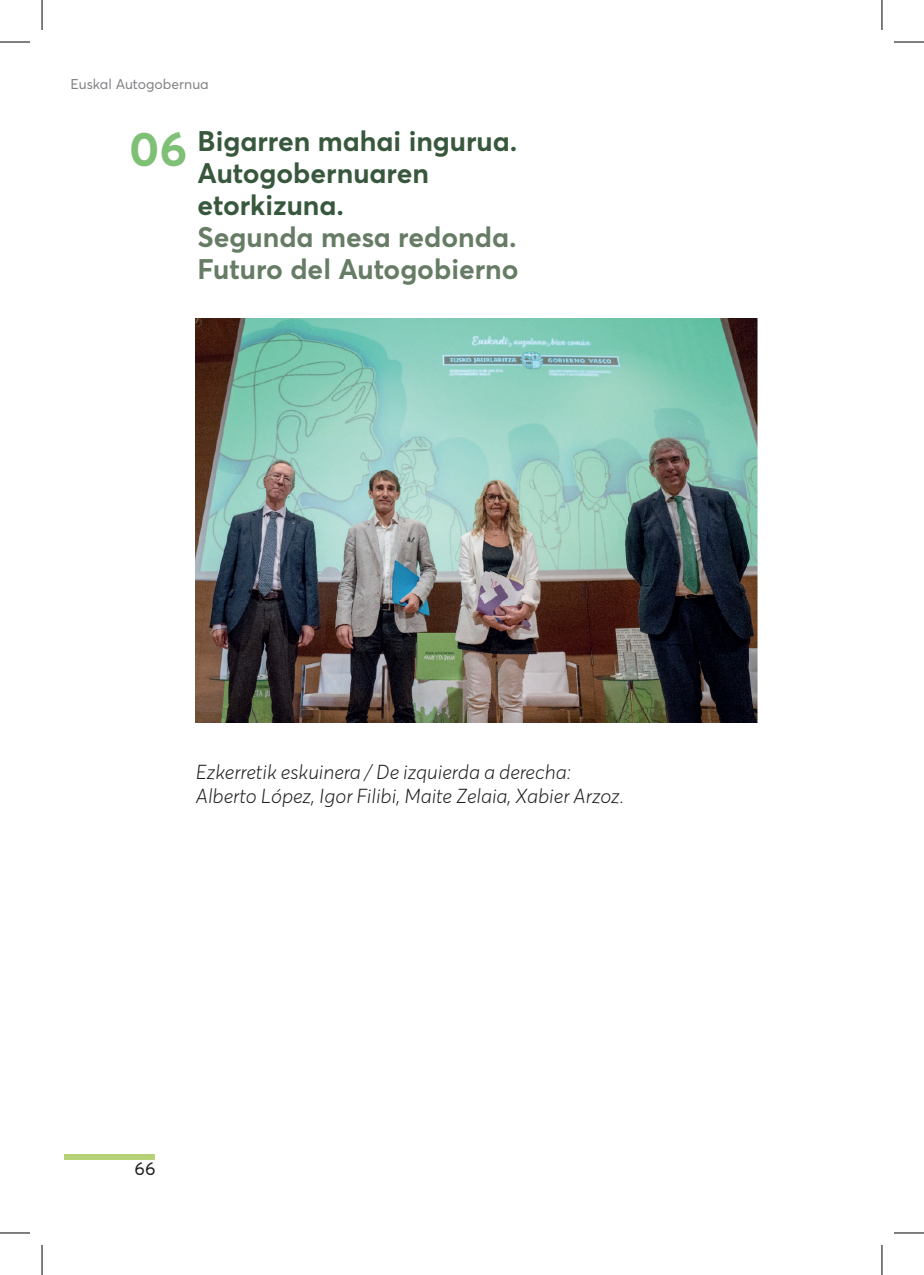
<style>
.page{position:relative;width:924px;height:1275px;background:#fff}
.page>*{position:absolute;margin:0;border:0;box-sizing:border-box;transform-origin:0 0}
.t1{font:700 48px "Averta";color:#7fc077}
.t2{font:700 28px/32px "Averta";color:#37583c}
.t3{font:700 28px "Averta";color:#667c65}
.t4{font:italic 300 20px "Averta";color:#231f20}
.t5{font:18px "Averta";color:#231f20}
.t6{font:14px "Averta";color:#808285}
</style>
<div class="page">
<div style="left:64px;top:1154px;width:90px;height:6px;background:#b7d178"></div>
<img style="left:196px;top:318px;width:561px;height:404px">
<hr style="left:0;top:42px;width:30px;height:1px;background:#000">
<hr style="left:893px;top:42px;width:30px;height:1px;background:#000">
<hr style="left:0;top:1232px;width:30px;height:1px;background:#000">
<hr style="left:893px;top:1232px;width:30px;height:1px;background:#000">
<hr style="left:42px;top:0;width:1px;height:30px;background:#000">
<hr style="left:42px;top:1245px;width:1px;height:30px;background:#000">
<hr style="left:881px;top:0;width:1px;height:30px;background:#000">
<hr style="left:881px;top:1245px;width:1px;height:30px;background:#000">
<p class="t6" style="left:70px;top:75px;width:140px">Euskal Autogobernua</p>
<p class="t2" style="left:197px;top:124px;width:321px">Bigarren mahai ingurua.<br>Autogobernuaren etorkizuna.</p>
<p class="t3" style="left:197px;top:219px;width:320px">Segunda mesa redonda.</p>
<p class="t3" style="left:197px;top:251px;width:322px">Futuro del Autogobierno</p>
<p class="t1" style="left:129px;top:119px;width:60px">06</p>
<p class="t4" style="left:196px;top:759px;width:376px">Ezkerretik eskuinera / De izquierda a derecha:</p>
<p class="t4" style="left:196px;top:783px;width:429px">Alberto López, Igor Filibi, Maite Zelaia, Xabier Arzoz.</p>
<p class="t5" style="left:134px;top:1157px;width:23px">66</p>
</div>
